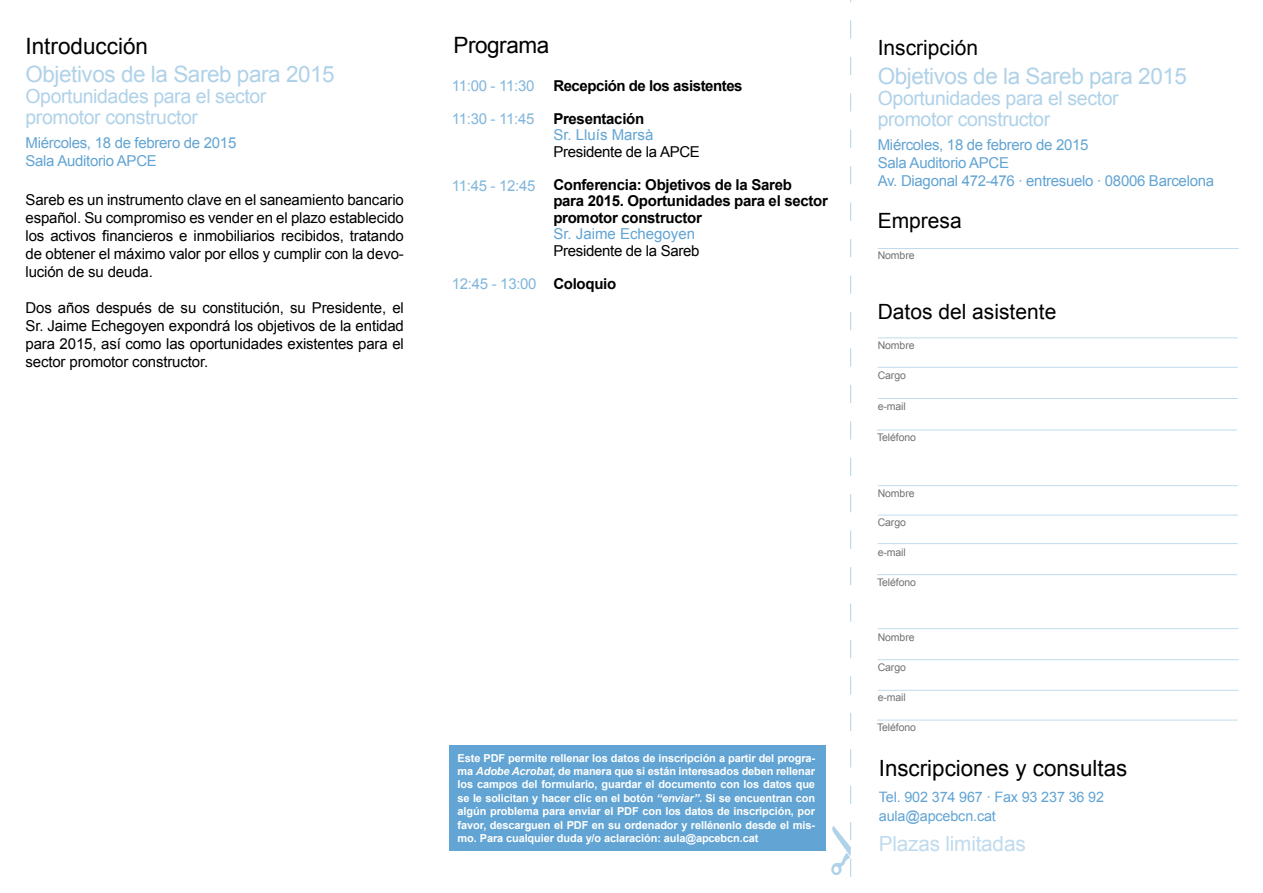
<style>
.page{position:relative;width:1263px;height:893px;background:#fff}
.page>*{position:absolute;margin:0;border:0;box-sizing:border-box;transform-origin:0 0}
.t1{font:22.5px "Arial";letter-spacing:-.02em;color:#b0d2e9}
.t2{font:22.5px "Arial";color:#000}
.t3{font:22.5px "Arial";letter-spacing:-.02em;color:#000}
.t4{font:22.35px "Arial";color:#000}
.t5{font:21px "Arial";color:#000}
.t6{font:20.7px "Arial";letter-spacing:-.01em;color:#c0dbed}
.t7{font:19.5px/21px "Arial";letter-spacing:-.02em;color:#b0d2e9}
.t8{font:15px/18px "Arial";letter-spacing:-.01em;color:#000;text-align:justify}
.t9{font:15px/18px "Arial";letter-spacing:-.02em;color:#62a4d3}
.t10{font:700 15px/16.5px "Arial";letter-spacing:-.02em;color:#000}
.t11{font:15px "Arial";letter-spacing:-.02em;color:#81b6dc}
.t12{font:15px "Arial";color:#62a4d3}
.t13{font:14.4px/18.9px "Arial";letter-spacing:-.01em;color:#62a4d3}
.t14{font:700 10.95px/13.4px "Arial";letter-spacing:-.01em;color:#fff;text-align:justify}
.t15{font:10.5px "Arial";letter-spacing:-.01em;color:#707173}
.s1{color:#81b6dc}
.s2{font-weight:700}
.s3{font-style:italic}
</style>
<div class="page">
<div style="left:449px;top:746px;width:377px;height:105px;background:#62a4d3"></div>
<hr style="left:878px;top:248px;width:360px;height:1px;background:#c0dbed">
<hr style="left:878px;top:337px;width:360px;height:1px;background:#c0dbed">
<hr style="left:878px;top:367px;width:360px;height:1px;background:#c0dbed">
<hr style="left:878px;top:398px;width:360px;height:1px;background:#c0dbed">
<hr style="left:878px;top:485px;width:360px;height:1px;background:#c0dbed">
<hr style="left:878px;top:515px;width:360px;height:1px;background:#c0dbed">
<hr style="left:878px;top:543px;width:360px;height:1px;background:#c0dbed">
<hr style="left:878px;top:628px;width:360px;height:1px;background:#c0dbed">
<hr style="left:878px;top:659px;width:360px;height:1px;background:#c0dbed">
<hr style="left:878px;top:690px;width:360px;height:1px;background:#c0dbed">
<hr style="left:877px;top:430px;width:360px;height:1px;background:#c0dbed">
<hr style="left:877px;top:574px;width:360px;height:1px;background:#c0dbed">
<hr style="left:877px;top:720px;width:361px;height:1px;background:#c0dbed">
<svg style="left:831px;top:0;width:21px;height:877px"></svg>
<div style="left:833px;top:866px;width:6px;height:7px;background:#fff;border-radius:50%"></div>
<div style="left:832px;top:865px;width:8px;height:9px;border:2px solid #b0d2e9;border-radius:50%"></div>
<h1 class="t2" style="left:26px;top:31px;width:124px">Introducción</h1>
<h1 class="t1" style="left:26px;top:59px;width:311px">Objetivos de la Sareb para 2015</h1>
<h3 class="t7" style="left:26px;top:86px;width:242px">Oportunidades para el sector promotor constructor</h3>
<p class="t9" style="left:26px;top:134px;width:212px">Miércoles, 18 de febrero de 2015<br>Sala Auditorio APCE</p>
<p class="t8" style="left:26px;top:191px;width:380px">Sareb es un instrumento clave en el saneamiento bancario español. Su compromiso es vender en el plazo establecido los activos financieros e inmobiliarios recibidos, tratando de obtener el máximo valor por ellos y cumplir con la devo&shy;lución de su deuda.</p>
<p class="t8" style="left:26px;top:299px;width:380px">Dos años después de su constitución, su Presidente, el Sr. Jaime Echegoyen expondrá los objetivos de la entidad para 2015, así como las oportunidades existentes para el sector promotor constructor.</p>
<h1 class="t3" style="left:454px;top:30px;width:97px">Programa</h1>
<p class="t11" style="left:452px;top:75px;width:84px">11:00 - 11:30</p>
<p class="t11" style="left:452px;top:109px;width:84px">11:30 - 11:45</p>
<p class="t10" style="left:553px;top:78px;width:191px">Recepción de los asistentes</p>
<p class="t10" style="left:553px;top:111px;width:92px">Presentación</p>
<p class="t12" style="left:553px;top:125px;width:102px">Sr. Lluís Marsà</p>
<p class="t8" style="left:553px;top:143px;width:148px">Presidente de la APCE</p>
<p class="t10" style="left:553px;top:177px;width:276px">Conferencia: Objetivos de la Sareb<br>para 2015. Oportunidades para el sector promotor constructor</p>
<p class="t12" style="left:553px;top:224px;width:143px">Sr. Jaime Echegoyen</p>
<p class="t8" style="left:452px;top:234px;width:249px;line-height:32.8px;text-indent:102px">Presidente de la Sareb<br><span class="s1">12:45 - 13:00</span> <span class="s2">Coloquio</span></p>
<p class="t11" style="left:452px;top:176px;width:85px">11:45 - 12:45</p>
<p class="t14" style="left:458px;top:751px;width:359px">Este PDF permite rellenar los datos de inscripción a partir del progra&shy;ma <span class="s3">Adobe Acrobat</span>, de manera que si están interesados deben rellenar los campos del formulario, guardar el documento con los datos que se le solicitan y hacer clic en el botón <span class="s3">“enviar”</span>. Si se encuentran con algún problema para enviar el PDF con los datos de inscripción, por favor, descarguen el PDF en su ordenador y rellénenlo desde el mis&shy;mo. Para cualquier duda y/o aclaración: aula@apcebcn.cat</p>
<h3 class="t5" style="left:878px;top:34px;width:102px">Inscripción</h3>
<h1 class="t1" style="left:878px;top:61px;width:311px">Objetivos de la Sareb para 2015</h1>
<h3 class="t7" style="left:878px;top:87px;width:242px">Oportunidades para el sector promotor constructor</h3>
<p class="t9" style="left:878px;top:136px;width:338px">Miércoles, 18 de febrero de 2015<br>Sala Auditorio APCE<br>Av. Diagonal 472-476 · entresuelo · 08006 Barcelona</p>
<h3 class="t5" style="left:878px;top:207px;width:86px">Empresa</h3>
<p class="t15" style="left:878px;top:249px;width:38px">Nombre</p>
<h3 class="t5" style="left:878px;top:298px;width:180px">Datos del asistente</h3>
<p class="t15" style="left:878px;top:338px;width:38px">Nombre</p>
<p class="t15" style="left:878px;top:368px;width:30px">Cargo</p>
<p class="t15" style="left:878px;top:400px;width:30px">e-mail</p>
<p class="t15" style="left:877px;top:431px;width:40px">Teléfono</p>
<p class="t15" style="left:878px;top:486px;width:38px">Nombre</p>
<p class="t15" style="left:878px;top:516px;width:30px">Cargo</p>
<p class="t15" style="left:878px;top:545px;width:30px">e-mail</p>
<p class="t15" style="left:877px;top:575px;width:40px">Teléfono</p>
<p class="t15" style="left:878px;top:630px;width:38px">Nombre</p>
<p class="t15" style="left:878px;top:660px;width:30px">Cargo</p>
<p class="t15" style="left:878px;top:691px;width:30px">e-mail</p>
<p class="t15" style="left:877px;top:721px;width:40px">Teléfono</p>
<h2 class="t4" style="left:879px;top:754px;width:250px">Inscripciones y consultas</h2>
<p class="t13" style="left:879px;top:788px;width:227px">Tel. 902 374 967 · Fax 93 237 36 92 aula@apcebcn.cat</p>
<h3 class="t6" style="left:879px;top:830px;width:148px">Plazas limitadas</h3>
</div>
